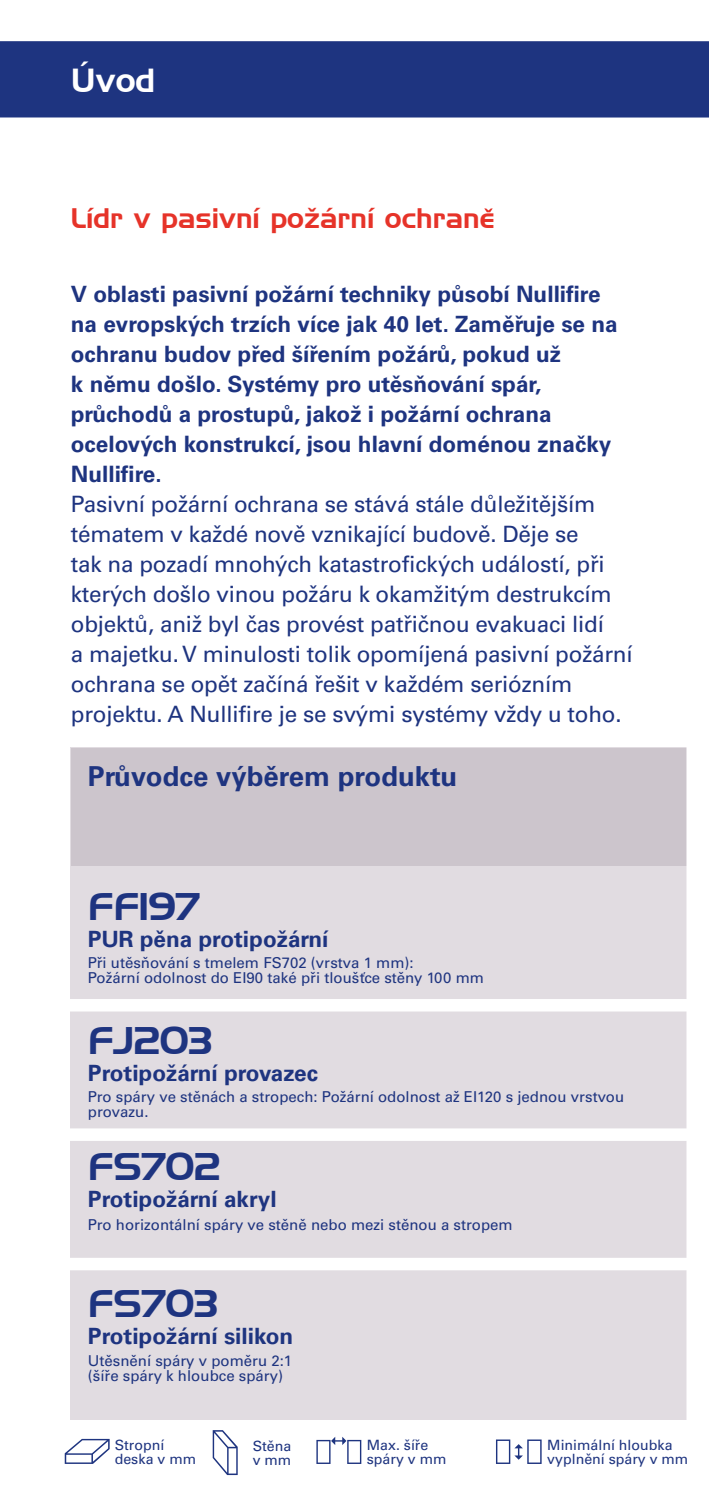
<style>
.page{position:relative;width:709px;height:1489px;background:#fff}
.page>*{position:absolute;margin:0;border:0;box-sizing:border-box;transform-origin:0 0}
.t1{font:37.5px "Handel Gothic BT";color:#1e3480}
.t2{font:32.5px "Handel Gothic BT";color:#fff}
.t3{font:27.5px "Handel Gothic BT";color:#e63329}
.t4{font:700 27.5px "Univers LTCYR 65";color:#1e3480}
.t5{font:22.5px/30px "Univers LTCYR 55 Roman";letter-spacing:-.01em;color:#1e3480}
.t6{font:700 22.5px/30px "Univers LTCYR 65";color:#1e3480}
.t7{font:700 22.5px "Univers Com 65";color:#1e3480}
.t8{font:15px/15px "Univers LTCYR 55 Roman";color:#1e3480}
.t9{font:14.25px/14.2px "Univers LTCYR 55 Roman";color:#1e3480}
</style>
<div class="page">
<div style="left:71px;top:747px;width:638px;height:672px;background:#e1dce1"></div>
<div style="left:72px;top:747px;width:637px;height:118px;background:#ccc5cc"></div>
<div style="left:0;top:41px;width:709px;height:76px;background:#1e3480"></div>
<div style="left:50px;top:998px;width:659px;height:13px;background:#fff"></div>
<div style="left:686px;top:724px;width:23px;height:730px;background:#fff"></div>
<div style="left:50px;top:1128px;width:659px;height:12px;background:#fff"></div>
<div style="left:50px;top:1257px;width:659px;height:13px;background:#fff"></div>
<svg style="left:65px;top:1438px;width:45px;height:25px"></svg>
<svg style="left:316px;top:1437px;width:45px;height:26px"></svg>
<svg style="left:496px;top:1439px;width:45px;height:24px"></svg>
<svg style="left:484px;top:208px;width:9px;height:4px"></svg>
<svg style="left:213px;top:1430px;width:25px;height:44px"></svg>
<h2 class="t2" style="left:71px;top:60px;width:86px">Úvod</h2>
<p class="t3" style="left:71px;top:202px;width:425px">Lídr v pasivní požární ochrane</p>
<p class="t6" style="left:71px;top:278px;width:548px">V oblasti pasivní požární techniky působí Nullifire na evropských trzích více jak 40 let. Zaměřuje se na ochranu budov před šířením požárů, pokud už<br>k němu došlo. Systémy pro utěsňování spár, průchodů a prostupů, jakož i požární ochrana ocelových konstrukcí, jsou hlavní doménou značky Nullifire.</p>
<p class="t5" style="left:71px;top:488px;width:563px">Pasivní požární ochrana se stává stále důležitějším tématem v každé nově vznikající budově. Děje se<br>tak na pozadí mnohých katastrofických událostí, při kterých došlo vinou požáru k okamžitým destrukcím objektů, aniž byl čas provést patřičnou evakuaci lidí<br>a majetku. V minulosti tolik opomíjená pasivní požární ochrana se opět začíná řešit v každém seriózním projektu. A Nullifire je se svými systémy vždy u toho.</p>
<p class="t4" style="left:88px;top:757px;width:371px">Průvodce výběrem produktu</p>
<h1 class="t1" style="left:88px;top:883px;width:113px">FF197</h1>
<p class="t7" style="left:88px;top:925px;width:242px">PUR pěna protipožární</p>
<p class="t8" style="left:88px;top:954px;width:398px">Při utěsňování s tmelem FS702 (vrstva 1 mm):<br>Požární odolnost do EI90 také při tloušťce stěny 100 mm</p>
<h1 class="t1" style="left:88px;top:1017px;width:126px">FJ203</h1>
<p class="t7" style="left:88px;top:1059px;width:231px">Protipožární provazec</p>
<p class="t8" style="left:88px;top:1088px;width:538px">Pro spáry ve stěnách a stropech: Požární odolnost až EI120 s jednou vrstvou provazu.</p>
<h1 class="t1" style="left:88px;top:1143px;width:134px">FS702</h1>
<p class="t7" style="left:88px;top:1185px;width:190px">Protipožární akryl</p>
<p class="t8" style="left:88px;top:1216px;width:426px">Pro horizontální spáry ve stěně nebo mezi stěnou a stropem</p>
<h1 class="t1" style="left:88px;top:1280px;width:132px">FS703</h1>
<p class="t7" style="left:88px;top:1322px;width:207px">Protipožární silikon</p>
<p class="t8" style="left:88px;top:1352px;width:206px">Utěsnění spáry v poměru 2:1 (šíře spáry k hloubce spáry)</p>
<p class="t9" style="left:115px;top:1436px;width:83px">Stropní deska v mm</p>
<p class="t9" style="left:253px;top:1437px;width:40px">Stěna v mm</p>
<p class="t9" style="left:367px;top:1436px;width:81px">Max. šíře spáry v mm</p>
<p class="t9" style="left:547px;top:1436px;width:142px">Minimální hloubka vyplnění spáry v mm</p>
</div>
